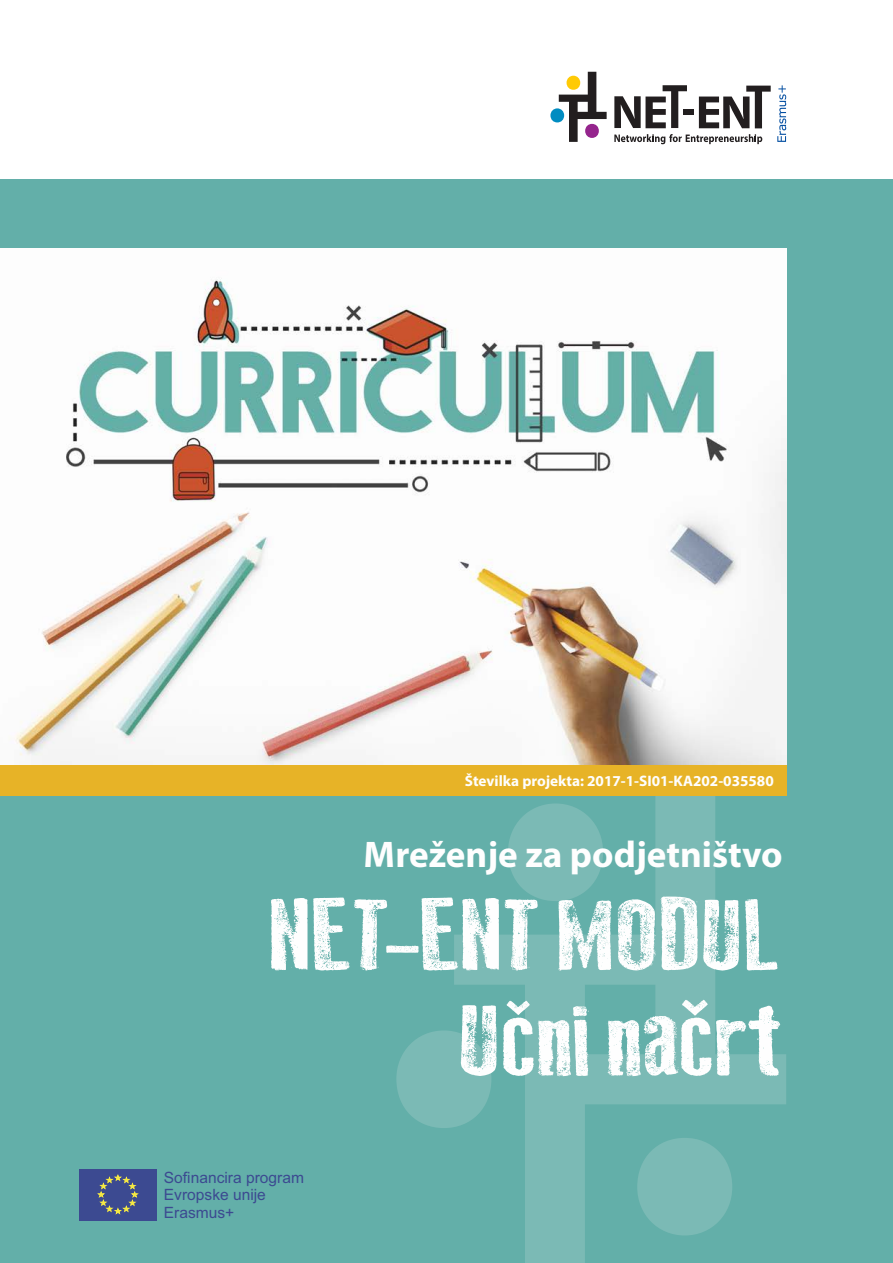
<style>
.page{position:relative;width:893px;height:1263px;background:#fff}
.page>*{position:absolute;margin:0;border:0;box-sizing:border-box;transform-origin:0 0}
.t1{font:101.25px/105.4px "Old Press";color:#fefefe;text-align:right;scale:1.2 1}
.t2{font:700 37.2px "Myriad Pro";color:#fefefe}
.t3{font:15.6px/17.4px "Arial";color:#3c4a91}
.t4{font:700 15.15px "Myriad Pro";color:#fefefe}
</style>
<div class="page">
<div style="left:0;top:179px;width:893px;height:1084px;background:#63afa9"></div>
<img style="left:0;top:248px;width:786px;height:517px">
<svg style="left:614px;top:134px;width:148px;height:10px"></svg>
<div style="left:684px;top:109px;width:10px;height:6px;background:#221e1f"></div>
<svg style="left:614px;top:85px;width:73px;height:43px"></svg>
<svg style="left:699px;top:86px;width:72px;height:42px"></svg>
<svg style="left:559px;top:72px;width:48px;height:70px"></svg>
<div style="left:567px;top:76px;width:13px;height:14px;background:#ffca05;border-radius:50%"></div>
<div style="left:550px;top:108px;width:14px;height:14px;background:#008cc1;border-radius:50%"></div>
<svg style="left:777px;top:85px;width:9px;height:57px"></svg>
<svg style="left:454px;top:796px;width:332px;height:467px"></svg>
<div style="left:637px;top:1138px;width:95px;height:97px;background:#7bbab5;border-radius:50%"></div>
<div style="left:508px;top:803px;width:95px;height:98px;background:#7bbab5;border-radius:50%"></div>
<div style="left:396px;top:1030px;width:95px;height:98px;background:#7bbab5;border-radius:50%"></div>
<svg style="left:507px;top:1000px;width:23px;height:15px"></svg>
<svg style="left:682px;top:1000px;width:26px;height:15px"></svg>
<div style="left:79px;top:1169px;width:78px;height:52px;background:#3c4a91"></div>
<svg style="left:97px;top:1174px;width:41px;height:40px"></svg>
<div style="left:0;top:765px;width:786px;height:31px;background:#e7b327"></div>
<p class="t4" style="left:465px;top:771px;width:310px">Številka projekta: 2017-1-SI01-KA202-035580</p>
<h2 class="t2" style="left:364px;top:830px;width:421px">Mreženje za podjetništvo</h2>
<h1 class="t1" style="left:271px;top:882px;width:428px">NET-ENT MODUL<br>Ucni nacrt</h1>
<p class="t3" style="left:164px;top:1169px;width:142px">Sofinancira program<br>Evropske unije<br>Erasmus+</p>
</div>
